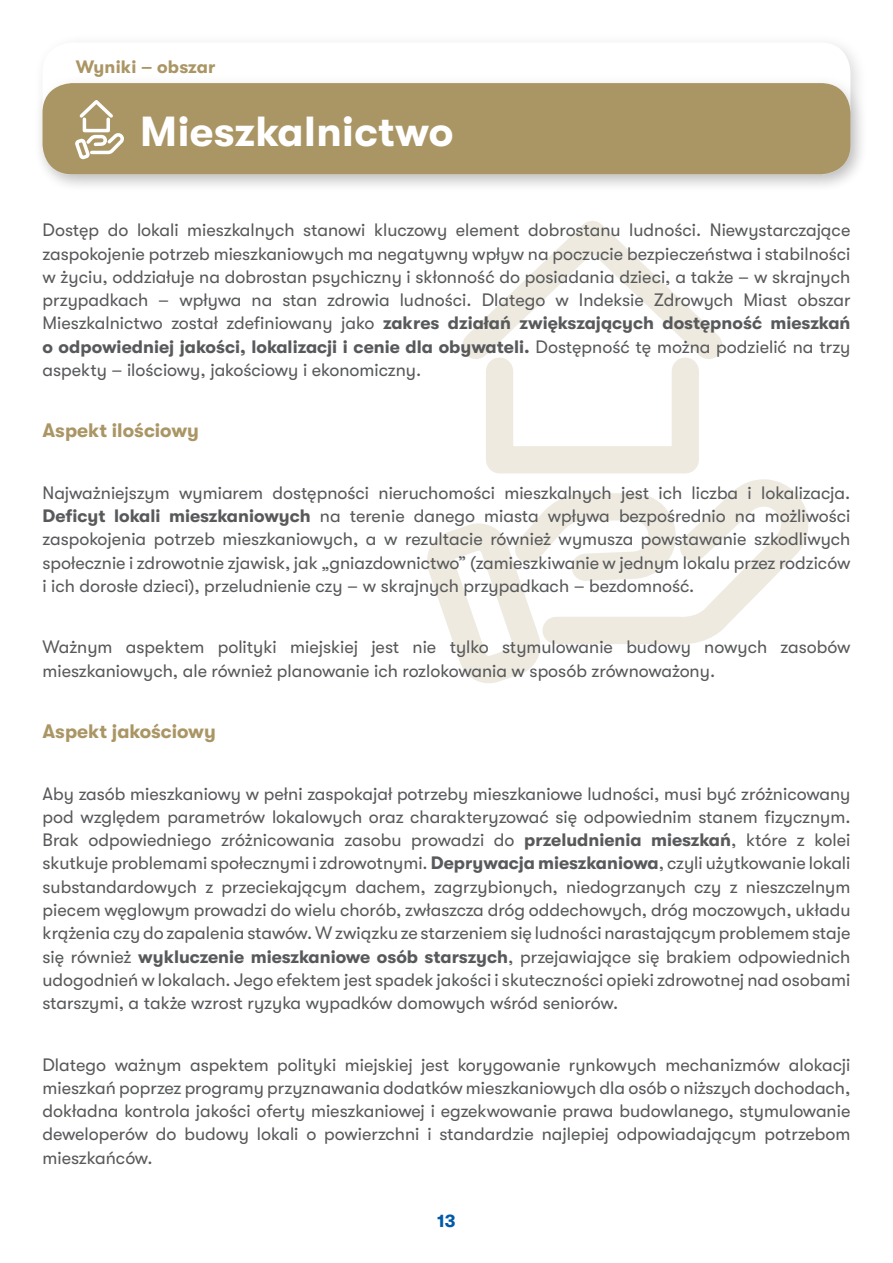
<style>
.page{position:relative;width:893px;height:1263px;background:#fff}
.page>*{position:absolute;margin:0;border:0;box-sizing:border-box;transform-origin:0 0}
.t1{font:700 42px "GT Walsheim";letter-spacing:.01em;color:#fff}
.t2{font:700 19.5px "GT Walsheim";color:#aa9564}
.t3{font:18px/23.2px "GT Walsheim";color:#58595b;text-align:justify}
.t4{font:700 18px "GT Walsheim";letter-spacing:.01em;color:#aa9564}
.t5{font:700 18px "GT Walsheim";color:#005aa9}
.s1{font-weight:700}
</style>
<div class="page">
<svg style="left:704px;top:479px;width:105px;height:162px"></svg>
<svg style="left:427px;top:473px;width:277px;height:210px"></svg>
<svg style="left:462px;top:221px;width:261px;height:163px"></svg>
<div style="left:33px;top:73px;width:836px;height:120px;background:#000;opacity:.15"></div>
<div style="left:43px;top:83px;width:807px;height:91px;background:#aa9564;border-radius:30px"></div>
<svg style="left:75px;top:132px;width:49px;height:28px"></svg>
<div style="left:83px;top:117px;width:27px;height:15px;border:4px solid #fff"></div>
<svg style="left:79px;top:100px;width:34px;height:21px"></svg>
<p class="t4" style="left:76px;top:57px;width:141px">Wyniki – obszar</p>
<h1 class="t1" style="left:140px;top:108px;width:315px">Mieszkalnictwo</h1>
<p class="t3" style="left:43px;top:219px;width:809px">Dostęp do lokali mieszkalnych stanowi kluczowy element dobrostanu ludności. Niewystarczające zaspokojenie potrzeb mieszkaniowych ma negatywny wpływ na poczucie bezpieczeństwa i stabilności w życiu, oddziałuje na dobrostan psychiczny i skłonność do posiadania dzieci, a także – w skrajnych przypadkach – wpływa na stan zdrowia ludności. Dlatego w Indeksie Zdrowych Miast obszar Mieszkalnictwo został zdefiniowany jako <span class="s1">zakres działań zwiększających dostępność mieszkań o odpowiedniej jakości, lokalizacji i cenie dla obywateli.</span> Dostępność tę można podzielić na trzy aspekty – ilościowy, jakościowy i ekonomiczny.</p>
<p class="t2" style="left:43px;top:420px;width:158px">Aspekt ilościowy</p>
<p class="t3" style="left:43px;top:481px;width:809px">Najważniejszym wymiarem dostępności nieruchomości mieszkalnych jest ich liczba i lokalizacja.<br><span class="s1">Deficyt lokali mieszkaniowych</span> na terenie danego miasta wpływa bezpośrednio na możliwości zaspokojenia potrzeb mieszkaniowych, a w rezultacie również wymusza powstawanie szkodliwych społecznie i zdrowotnie zjawisk, jak „gniazdownictwo” (zamieszkiwanie w jednym lokalu przez rodziców i ich dorosłe dzieci), przeludnienie czy – w skrajnych przypadkach – bezdomność.</p>
<p class="t3" style="left:43px;top:636px;width:809px">Ważnym aspektem polityki miejskiej jest nie tylko stymulowanie budowy nowych zasobów mieszkaniowych, ale również planowanie ich rozlokowania w sposób zrównoważony.</p>
<p class="t2" style="left:43px;top:720px;width:175px">Aspekt jakościowy</p>
<p class="t3" style="left:43px;top:782px;width:809px">Aby zasób mieszkaniowy w pełni zaspokajał potrzeby mieszkaniowe ludności, musi być zróżnicowany pod względem parametrów lokalowych oraz charakteryzować się odpowiednim stanem fizycznym.<br>Brak odpowiedniego zróżnicowania zasobu prowadzi do <span class="s1">przeludnienia mieszkań</span>, które z kolei skutkuje problemami społecznymi i zdrowotnymi. <span class="s1">Deprywacja mieszkaniowa</span>, czyli użytkowanie lokali substandardowych z przeciekającym dachem, zagrzybionych, niedogrzanych czy z nieszczelnym piecem węglowym prowadzi do wielu chorób, zwłaszcza dróg oddechowych, dróg moczowych, układu krążenia czy do zapalenia stawów. W związku ze starzeniem się ludności narastającym problemem staje się również <span class="s1">wykluczenie mieszkaniowe osób starszych</span>, przejawiające się brakiem odpowiednich udogodnień w lokalach. Jego efektem jest spadek jakości i skuteczności opieki zdrowotnej nad osobami starszymi, a także wzrost ryzyka wypadków domowych wśród seniorów.</p>
<p class="t3" style="left:43px;top:1053px;width:809px">Dlatego ważnym aspektem polityki miejskiej jest korygowanie rynkowych mechanizmów alokacji mieszkań poprzez programy przyznawania dodatków mieszkaniowych dla osób o niższych dochodach, dokładna kontrola jakości oferty mieszkaniowej i egzekwowanie prawa budowlanego, stymulowanie deweloperów do budowy lokali o powierzchni i standardzie najlepiej odpowiadającym potrzebom mieszkańców.</p>
<p class="t5" style="left:437px;top:1211px;width:20px">13</p>
</div>
